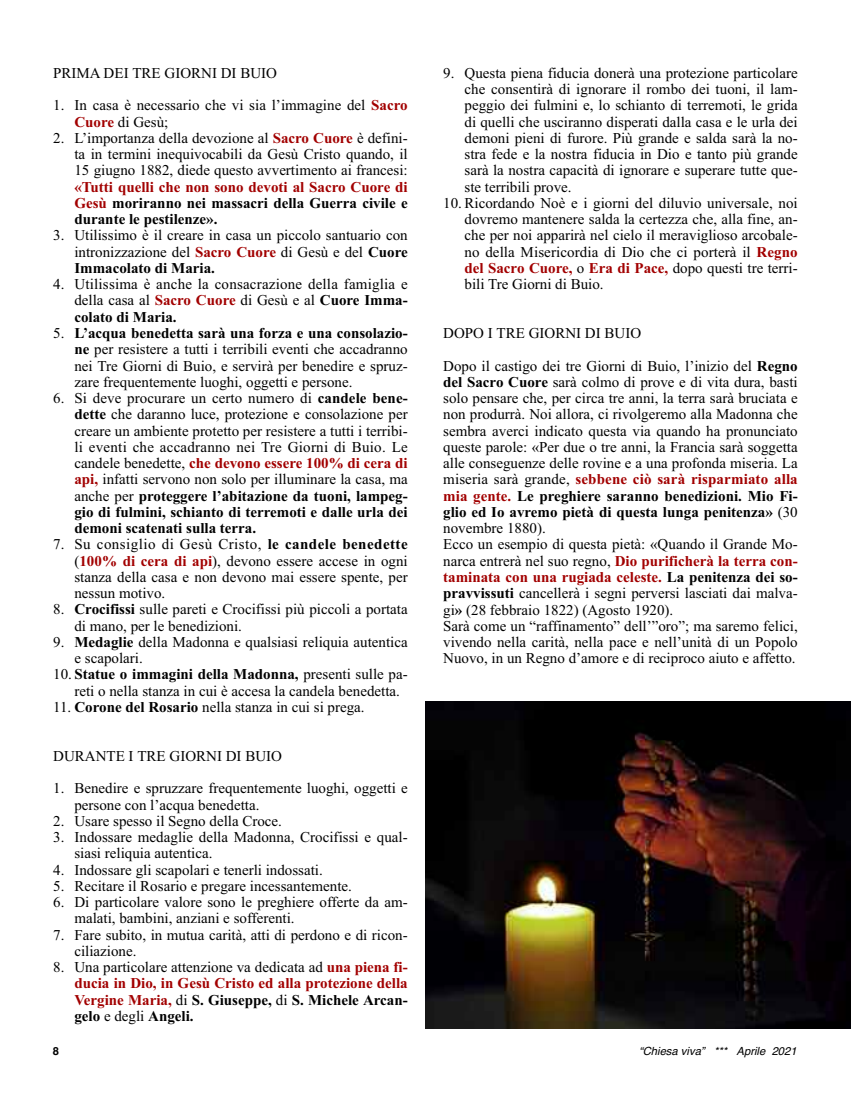
<style>
.page{position:relative;width:851px;height:1117px;background:#fff}
.page>*{position:absolute;margin:0;border:0;box-sizing:border-box;transform-origin:0 0}
.t1{font:15px/16.2px "Times New Roman";color:#000}
.t2{font:700 15px/16.2px "Times New Roman";color:#a20000;text-align:justify}
.t3{font:700 15px/16.2px "Times New Roman";color:#000;text-align:justify}
.t4{font:italic 11.25px "Helvetica";color:#000}
.t5{font:700 11.25px "Helvetica";color:#000}
.s1{font-weight:700;color:#a20000}
.s2{color:#a20000}
.s3{font-weight:700}
.s4{font-weight:400;color:#000}
.s5{color:#000}
</style>
<div class="page">
<img style="left:425px;top:701px;width:425px;height:327px">
<p class="t1" style="left:53px;top:64px;width:225px">PRIMA DEI TRE GIORNI DI BUIO</p>
<p class="t1" style="left:74px;top:97px;width:335px;text-indent:-21px">1. In casa è necessario che vi sia l’immagine del <span class="s1">Sacro<br>Cuore</span> di Gesù;</p>
<p class="t1" style="left:74px;top:129px;width:335px;text-align:justify;text-indent:-21px">2. L’importanza della devozione al <span class="s1">Sacro Cuore</span> è defini&shy;ta in termini inequivocabili da Gesù Cristo quando, il 15 giugno 1882, diede questo avvertimento ai francesi:</p>
<p class="t3" style="left:74px;top:178px;width:335px"><span class="s2">«Tutti quelli che non sono devoti al Sacro Cuore di Gesù</span> moriranno nei massacri della Guerra civile e durante le pestilenze».</p>
<p class="t1" style="left:74px;top:227px;width:335px;text-align:justify;text-indent:-21px">3. Utilissimo è il creare in casa un piccolo santuario con intronizzazione del <span class="s1">Sacro Cuore</span> di Gesù e del <span class="s3">Cuore Immacolato di maria.</span></p>
<p class="t1" style="left:74px;top:276px;width:335px;text-align:justify;text-indent:-21px">4. Utilissima è anche la consacrazione della famiglia e della casa al <span class="s1">Sacro Cuore</span> di Gesù e al <span class="s3">Cuore Imma&shy;colato di maria.</span></p>
<p class="t1" style="left:74px;top:324px;width:335px;text-align:justify;text-indent:-21px">5. <span class="s3">l’acqua benedetta sarà una forza e una consolazio&shy;ne</span> per resistere a tutti i terribili eventi che accadranno nei Tre Giorni di Buio, e servirà per benedire e spruz&shy;zare frequentemente luoghi, oggetti e persone.</p>
<p class="t1" style="left:74px;top:389px;width:335px;text-align:justify;text-indent:-21px">6. Si deve procurare un certo numero di <span class="s3">candele bene&shy;dette</span> che daranno luce, protezione e consolazione per creare un ambiente protetto per resistere a tutti i terribi&shy;li eventi che accadranno nei Tre Giorni di Buio. Le candele benedette, <span class="s1">che devono essere 100% di cera di api,</span> infatti servono non solo per illuminare la casa, ma anche per <span class="s3">proteggere l’abitazione da tuoni, lampeg&shy;gio di fulmini, schianto di terremoti e dalle urla dei demoni scatenati sulla terra.</span></p>
<p class="t1" style="left:74px;top:536px;width:335px;text-align:justify;text-indent:-21px">7. Su consiglio di Gesù Cristo, <span class="s3">le candele benedette </span>(<span class="s1">100% di cera di api</span>), devono essere accese in ogni stanza della casa e non devono mai essere spente, per nessun motivo.</p>
<p class="t1" style="left:74px;top:601px;width:335px;text-indent:-21px">8. <span class="s3">Crocifissi</span> sulle pareti e Crocifissi più piccoli a portata di mano, per le benedizioni.</p>
<p class="t1" style="left:74px;top:633px;width:335px;text-indent:-21px">9. <span class="s3">medaglie</span> della Madonna e qualsiasi reliquia autentica e scapolari.</p>
<p class="t1" style="left:74px;top:666px;width:335px;text-indent:-21px">10. <span class="s3">Statue o immagini della madonna,</span> presenti sulle pa&shy;reti o nella stanza in cui è accesa la candela benedetta.</p>
<p class="t1" style="left:53px;top:698px;width:313px">11. <span class="s3">Corone del Rosario</span> nella stanza in cui si prega.</p>
<p class="t1" style="left:53px;top:747px;width:230px">DURANTE I TRE GIORNI DI BUIO</p>
<p class="t1" style="left:74px;top:779px;width:335px;text-indent:-21px">1. Benedire e spruzzare frequentemente luoghi, oggetti e persone con l’acqua benedetta.</p>
<p class="t1" style="left:53px;top:812px;width:230px">2. Usare spesso il Segno della Croce.</p>
<p class="t1" style="left:74px;top:828px;width:335px;text-indent:-21px">3. Indossare medaglie della Madonna, Crocifissi e qual&shy;siasi reliquia autentica.</p>
<p class="t1" style="left:53px;top:861px;width:271px">4. Indossare gli scapolari e tenerli indossati.</p>
<p class="t1" style="left:53px;top:877px;width:300px">5. Recitare il Rosario e pregare incessantemente.</p>
<p class="t1" style="left:74px;top:893px;width:335px;text-indent:-21px">6. Di particolare valore sono le preghiere offerte da am&shy;malati, bambini, anziani e sofferenti.</p>
<p class="t1" style="left:74px;top:926px;width:335px;text-indent:-21px">7. Fare subito, in mutua carità, atti di perdono e di ricon&shy;ciliazione.</p>
<p class="t2" style="left:74px;top:958px;width:335px;text-indent:-21px"><span class="s4">8. Una particolare attenzione va dedicata ad</span> una piena fi&shy;ducia in Dio, in Gesù Cristo ed alla protezione della Vergine maria, <span class="s4">di</span> <span class="s5">S. Giuseppe,</span> <span class="s4">di</span> <span class="s5">S. michele Arcan&shy;gelo</span> <span class="s4">e degli</span> <span class="s5">Angeli.</span></p>
<p class="t1" style="left:464px;top:65px;width:335px;text-align:justify;text-indent:-21px">9. Questa piena fiducia donerà una protezione particolare che consentirà di ignorare il rombo dei tuoni, il lam&shy;peggio dei fulmini e, lo schianto di terremoti, le grida di quelli che usciranno disperati dalla casa e le urla dei demoni pieni di furore. Più grande e salda sarà la no&shy;stra fede e la nostra fiducia in Dio e tanto più grande sarà la nostra capacità di ignorare e superare tutte que&shy;ste terribili prove.</p>
<p class="t1" style="left:464px;top:195px;width:335px;text-align:justify;text-indent:-21px">10. Ricordando Noè e i giorni del diluvio universale, noi dovremo mantenere salda la certezza che, alla fine, an&shy;che per noi apparirà nel cielo il meraviglioso arcobale&shy;no della Misericordia di Dio che ci porterà il <span class="s1">Regno del Sacro Cuore,</span> o <span class="s1">era di Pace,</span> dopo questi tre terri&shy;bili Tre Giorni di Buio.</p>
<p class="t1" style="left:443px;top:316px;width:356px;line-height:32.5px">DOPO I TRE GIORNI DI BUIO<br>Dopo il castigo dei tre Giorni di Buio, l’inizio del <span class="s3">Regno</span></p>
<p class="t1" style="left:443px;top:373px;width:356px"><span class="s3">del Sacro Cuore</span> sarà colmo di prove e di vita dura, basti solo pensare che, per circa tre anni, la terra sarà bruciata e non produrrà. Noi allora, ci rivolgeremo alla Madonna che sembra averci indicato questa via quando ha pronunciato queste parole: «Per due o tre anni, la Francia sarà soggetta alle conseguenze delle rovine e a una profonda miseria. La miseria sarà grande, <span class="s1">sebbene ciò sarà risparmiato alla mia gente.</span> <span class="s3">le preghiere saranno benedizioni. mio Fi&shy;glio ed Io avremo pietà di questa lunga penitenza»</span> (30 novembre 1880).<br>Ecco un esempio di questa pietà: «Quando il Grande Mo&shy;narca entrerà nel suo regno, <span class="s1">Dio purificherà la terra con&shy;taminata con una rugiada celeste.</span> <span class="s3">la penitenza dei so&shy;pravvissuti</span> cancellerà i segni perversi lasciati dai malva&shy;gi<span class="s3">»</span> (28 febbraio 1822) (Agosto 1920).<br>Sarà come un “raffinamento” dell’”oro”; ma saremo felici, vivendo nella carità, nella pace e nell’unità di un Popolo Nuovo, in un Regno d’amore e di reciproco aiuto e affetto.</p>
<p class="t5" style="left:53px;top:1044px;width:8px">8</p>
<p class="t4" style="left:639px;top:1044px;width:159px">“Chiesa viva” *** Aprile 2021</p>
</div>
